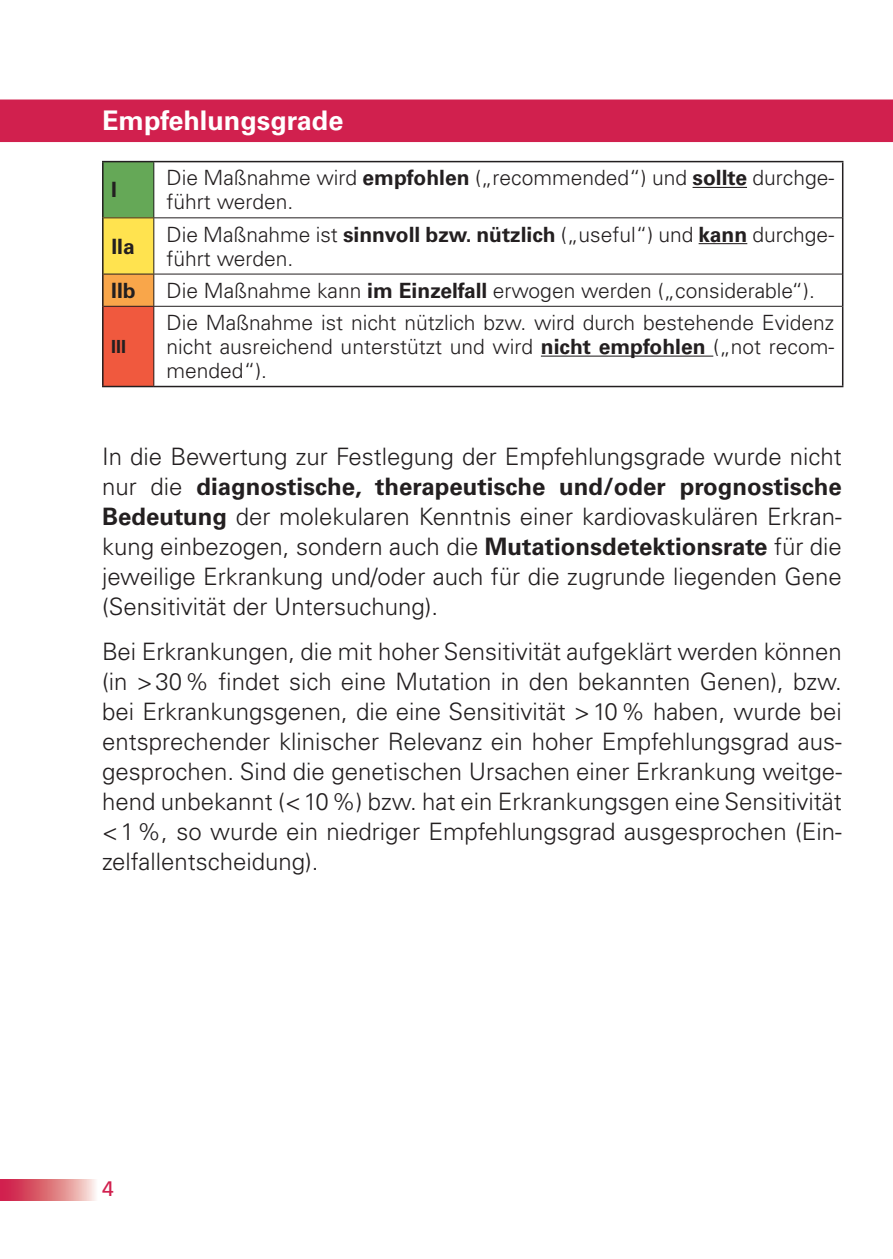
<style>
.page{position:relative;width:893px;height:1259px;background:#fff}
.page>*{position:absolute;margin:0;border:0;box-sizing:border-box;transform-origin:0 0}
.t1{font:700 27px "Univers LT Pro 65";color:#fff}
.t2{font:300 24px/30px "Univers LT Pro 45";color:#231f20;text-align:justify}
.t3{font:700 24px "Univers LT Pro 65";color:#231f20}
.t4{font:300 21px/24px "Univers LT Pro 45";color:#231f20}
.t5{font:700 21px "Univers LT Pro 65";color:#231f20}
.t6{font:21px "Frutiger LT Pro";color:#d1204e}
.t7{font:700 18px "Univers LT Pro 65";color:#231f20}
.s1{font-family:"Univers LT Pro 65";font-weight:700}
.s2{font-family:"Univers LT Pro 45";font-weight:300}
</style>
<div class="page">
<svg style="left:0;top:1179px;width:96px;height:21px;background:#df7683"></svg>
<div style="left:0;top:99px;width:893px;height:43px;background:#d1204e"></div>
<div style="left:103px;top:162px;width:51px;height:56px;background:#65a857"></div>
<div style="left:103px;top:218px;width:51px;height:56px;background:#ffe34f"></div>
<div style="left:103px;top:274px;width:51px;height:32px;background:#f9a64a"></div>
<div style="left:103px;top:306px;width:51px;height:80px;background:#f0593e"></div>
<hr style="left:104px;top:217px;width:50px;height:1px;background:#231f20">
<hr style="left:104px;top:273px;width:50px;height:1px;background:#231f20">
<hr style="left:104px;top:306px;width:50px;height:1px;background:#231f20">
<hr style="left:154px;top:273px;width:688px;height:1px;background:#231f20">
<hr style="left:154px;top:306px;width:688px;height:1px;background:#231f20">
<hr style="left:153px;top:162px;width:1px;height:55px;background:#231f20">
<hr style="left:154px;top:217px;width:688px;height:1px;background:#231f20">
<hr style="left:153px;top:218px;width:1px;height:56px;background:#231f20">
<hr style="left:153px;top:274px;width:1px;height:32px;background:#231f20">
<hr style="left:153px;top:307px;width:1px;height:79px;background:#231f20">
<hr style="left:102px;top:161px;width:52px;height:1px;background:#231f20">
<hr style="left:102px;top:162px;width:2px;height:56px;background:#231f20">
<hr style="left:154px;top:161px;width:689px;height:1px;background:#231f20">
<hr style="left:842px;top:162px;width:1px;height:56px;background:#231f20">
<hr style="left:102px;top:218px;width:2px;height:56px;background:#231f20">
<hr style="left:842px;top:218px;width:1px;height:56px;background:#231f20">
<hr style="left:102px;top:274px;width:2px;height:32px;background:#231f20">
<hr style="left:842px;top:274px;width:1px;height:32px;background:#231f20">
<hr style="left:102px;top:306px;width:2px;height:80px;background:#231f20">
<hr style="left:842px;top:306px;width:1px;height:80px;background:#231f20">
<hr style="left:102px;top:386px;width:52px;height:1px;background:#231f20">
<hr style="left:154px;top:386px;width:689px;height:1px;background:#231f20">
<hr style="left:693px;top:187px;width:54px;height:1px;background:#231f20">
<hr style="left:699px;top:243px;width:48px;height:1px;background:#231f20">
<hr style="left:541px;top:355px;width:172px;height:2px;background:#231f20">
<p class="t1" style="left:102px;top:105px;width:243px">Empfehlungsgrade</p>
<p class="t5" style="left:111px;top:177px;width:7px">I</p>
<p class="t5" style="left:111px;top:234px;width:25px">IIa</p>
<p class="t4" style="left:167px;top:166px;width:669px">Die Maßnahme wird <span class="s1">empfohlen</span> („recommended“) und <span class="s1">sollte</span> durchge&shy;führt werden.</p>
<p class="t4" style="left:167px;top:222px;width:669px">Die Maßnahme ist <span class="s1">sinnvoll bzw. nützlich</span> („useful“) und <span class="s1">kann</span> durchge&shy;führt werden.</p>
<p class="t5" style="left:111px;top:278px;width:26px">IIb</p>
<p class="t4" style="left:167px;top:278px;width:650px">Die Maßnahme kann <span class="s1">im Einzelfall</span> erwogen werden („considerable“).</p>
<p class="t7" style="left:111px;top:336px;width:17px">III</p>
<p class="t4" style="left:167px;top:310px;width:669px;text-align:justify">Die Maßnahme ist nicht nützlich bzw. wird durch bestehende Evidenz nicht ausreichend unterstützt und wird <span class="s1">nicht empfohlen</span> („not recom&shy;mended“).</p>
<p class="t2" style="left:102px;top:442px;width:741px">In die Bewertung zur Festlegung der Empfehlungsgrade wurde nicht</p>
<p class="t3" style="left:102px;top:472px;width:741px"><span class="s2">nur die</span> diagnostische, therapeutische und/oder prognostische</p>
<p class="t2" style="left:102px;top:502px;width:741px"><span class="s1">Bedeutung</span> der molekularen Kenntnis einer kardiovaskulären Erkran&shy;kung einbezogen, sondern auch die <span class="s1">Mutationsdetektionsrate</span> für die jeweilige Erkrankung und/oder auch für die zugrunde liegenden Gene (Sensitivität der Untersuchung).</p>
<p class="t2" style="left:102px;top:637px;width:741px">Bei Erkrankungen, die mit hoher Sensitivität aufgeklärt werden können (in &gt;30% findet sich eine Mutation in den bekannten Genen), bzw. bei Erkrankungsgenen, die eine Sensitivität &gt;10% haben, wurde bei entsprechender klinischer Relevanz ein hoher Empfehlungsgrad aus&shy;gesprochen. Sind die genetischen Ursachen einer Erkrankung weitge&shy;hend unbekannt (&lt;10%) bzw. hat ein Erkrankungsgen eine Sensitivität &lt;1%, so wurde ein niedriger Empfehlungsgrad ausgesprochen (Ein&shy;zelfallentscheidung).</p>
<p class="t6" style="left:102px;top:1176px;width:13px">4</p>
</div>
